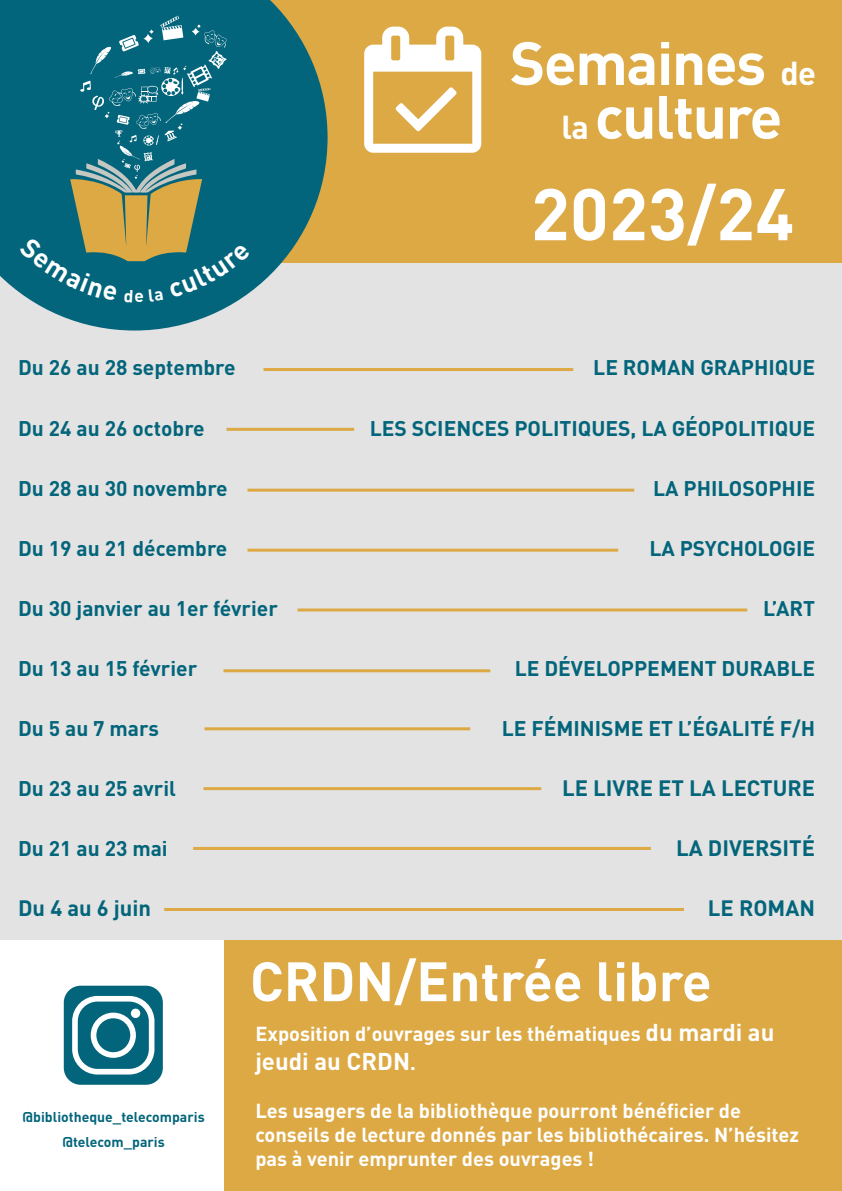
<style>
.page{position:relative;width:842px;height:1191px;background:#fff}
.page>*{position:absolute;margin:0;border:0;box-sizing:border-box;transform-origin:0 0}
.t1{font:700 72px "DINOT";color:#fff}
.t2{font:700 60px/53.8px "DINOT";letter-spacing:-.025em;color:#fff;text-align:center}
.t3{font:700 54.6px "DINOT";color:#fff}
.t4{font:700 24px "DINOT";color:#fff}
.t5{font:700 22px "DINOT";color:#03657b}
.t6{font:700 21px "DINOT";color:#03657b}
.t7{font:700 20px/24px "DINOT";color:#fff}
.t8{font:700 14px/25.6px "DINOT";color:#03657b;text-align:center}
.s1{font-size:32.8px}
.s2{font-size:24px}
.s3{font-size:20px}
</style>
<div class="page">
<div style="left:224px;top:0;width:618px;height:1191px;background:#dda944"></div>
<div style="left:0;top:263px;width:842px;height:676px;background:#e2e3e2"></div>
<hr style="left:263px;top:368px;width:310px;height:3px;background:#dda944">
<hr style="left:226px;top:428px;width:128px;height:3px;background:#dda944">
<hr style="left:247px;top:488px;width:387px;height:3px;background:#dda944">
<hr style="left:247px;top:548px;width:371px;height:3px;background:#dda944">
<hr style="left:297px;top:608px;width:450px;height:3px;background:#dda944">
<hr style="left:223px;top:669px;width:267px;height:3px;background:#dda944">
<hr style="left:204px;top:727px;width:266px;height:3px;background:#dda944">
<hr style="left:203px;top:787px;width:338px;height:3px;background:#dda944">
<hr style="left:193px;top:847px;width:458px;height:3px;background:#dda944">
<hr style="left:164px;top:908px;width:520px;height:3px;background:#dda944">
<div style="left:64px;top:985px;width:99px;height:99px;background:#03657b;border-radius:17px"></div>
<svg style="left:72px;top:996px;width:82px;height:78px"></svg>
<div style="left:131px;top:1008px;width:9px;height:10px;background:#fff;border-radius:50%"></div>
<svg style="left:0;top:0;width:328px;height:330px;fill:#03657b"></svg>
<svg style="left:364px;top:27px;width:117px;height:126px"></svg>
<svg style="left:19px;top:16px;width:232px;height:286px;background:#28747a"></svg>
<h2 class="t2" style="left:510px;top:34px;width:308px">Semaines <span class="s1">de la</span> culture</h2>
<p class="t6" style="left:18px;top:353px;width:219px">Du 26 au 28 septembre</p>
<p class="t6" style="left:18px;top:413px;width:188px">Du 24 au 26 octobre</p>
<p class="t6" style="left:18px;top:473px;width:211px">Du 28 au 30 novembre</p>
<p class="t6" style="left:18px;top:533px;width:211px">Du 19 au 21 décembre</p>
<p class="t6" style="left:18px;top:593px;width:261px">Du 30 janvier au 1er février</p>
<p class="t6" style="left:18px;top:653px;width:181px">Du 13 au 15 février</p>
<p class="t6" style="left:18px;top:713px;width:142px">Du 5 au 7 mars</p>
<p class="t6" style="left:18px;top:773px;width:159px">Du 23 au 25 avril</p>
<p class="t6" style="left:18px;top:833px;width:151px">Du 21 au 23 mai</p>
<p class="t5" style="left:18px;top:892px;width:135px">Du 4 au 6 juin</p>
<h1 class="t1" style="left:531px;top:165px;width:265px">2023/24</h1>
<p class="t6" style="left:593px;top:353px;width:223px">LE ROMAN GRAPHIQUE</p>
<p class="t6" style="left:370px;top:413px;width:447px">LES SCIENCES POLITIQUES, LA GÉOPOLITIQUE</p>
<p class="t6" style="left:653px;top:473px;width:163px">LA PHILOSOPHIE</p>
<p class="t6" style="left:649px;top:533px;width:167px">LA PSYCHOLOGIE</p>
<p class="t6" style="left:763px;top:593px;width:54px">L’ART</p>
<p class="t6" style="left:515px;top:653px;width:302px">LE DÉVELOPPEMENT DURABLE</p>
<p class="t6" style="left:502px;top:713px;width:315px">LE FÉMINISME ET L’ÉGALITÉ F/H</p>
<p class="t5" style="left:562px;top:772px;width:254px">LE LIVRE ET LA LECTURE</p>
<p class="t5" style="left:676px;top:832px;width:141px">LA DIVERSITÉ</p>
<p class="t5" style="left:708px;top:892px;width:109px">LE ROMAN</p>
<p class="t8" style="left:23px;top:1103px;width:184px">@bibliotheque_telecomparis @telecom_paris</p>
<h3 class="t3" style="left:250px;top:944px;width:463px">CRDN/Entrée libre</h3>
<p class="t7" style="left:255px;top:1021px;width:521px">Exposition d’ouvrages sur les thématiques <span class="s2">du mardi au</span></p>
<p class="t4" style="left:255px;top:1045px;width:162px">jeudi au CRDN<span class="s3">.</span></p>
<p class="t7" style="left:255px;top:1098px;width:545px">Les usagers de la bibliothèque pourront bénéficier de conseils de lecture donnés par les bibliothécaires. N’hésitez pas à venir emprunter des ouvrages !</p>
</div>
